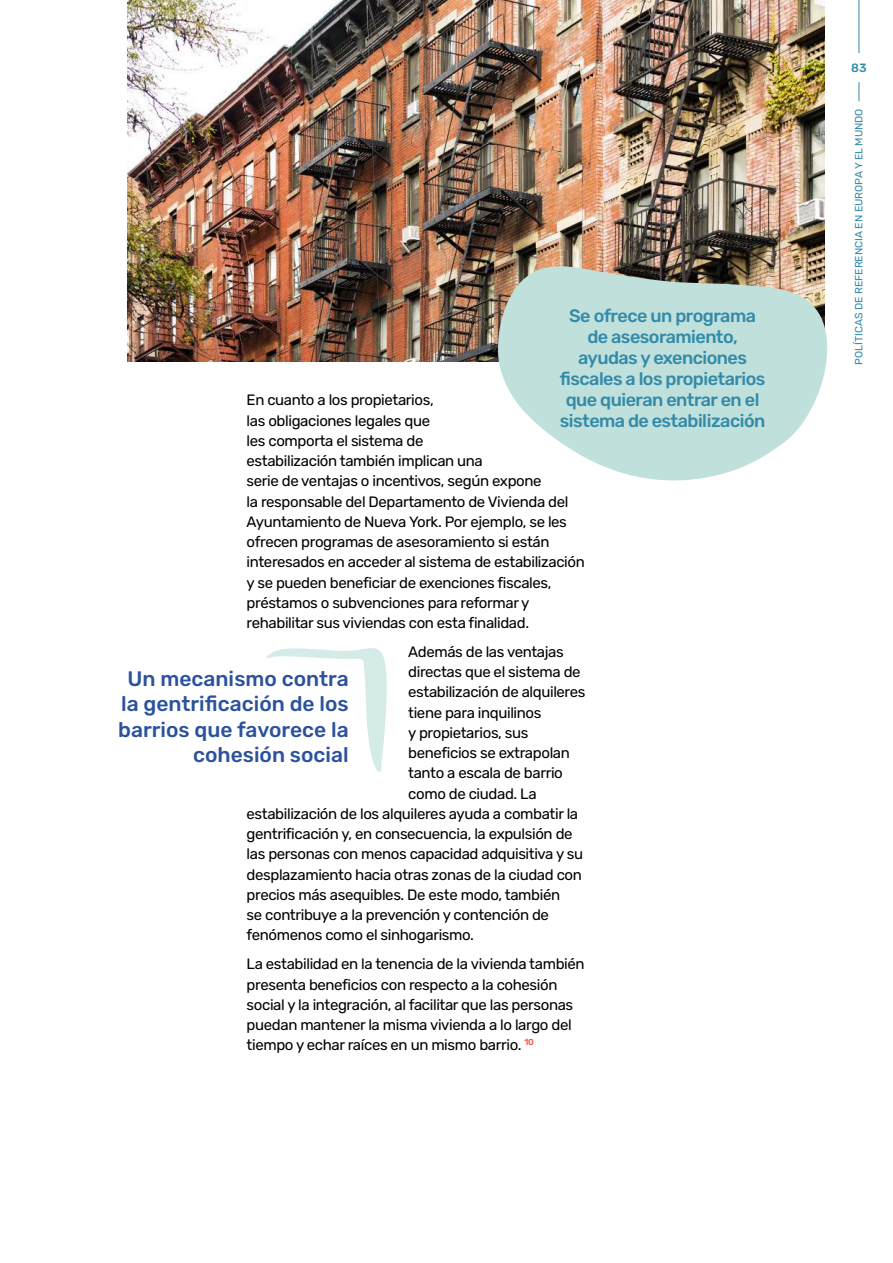
<style>
.page{position:relative;width:893px;height:1263px;background:#fff}
.page>*{position:absolute;margin:0;border:0;box-sizing:border-box;transform-origin:0 0}
.t1{font:500 21px/25.5px "Rubik";color:#2c529d;text-align:right}
.t2{font:500 18px/21px "Rubik";letter-spacing:-.03em;color:#338aa8;text-align:center}
.t3{font:15px/20.2px "Rubik";letter-spacing:-.025em;color:#000}
.t4{font:500 12px "Rubik";color:#338aa8}
.t5{font:10.5px "Rubik";color:#338aa8}
</style>
<div class="page">
<hr style="left:859px;top:0;width:1px;height:53px;background:#338aa8">
<svg style="left:859px;top:82px;width:1px;height:19px"></svg>
<img style="left:128px;top:0;width:697px;height:362px">
<svg style="left:497px;top:265px;width:330px;height:216px;background:#c3dbd5"></svg>
<svg style="left:266px;top:648px;width:121px;height:124px"></svg>
<p class="t2" style="left:560px;top:306px;width:207px">Se ofrece un programa de asesoramiento, ayudas y exenciones fiscales a los propietarios que quieran entrar en el sistema de estabilización</p>
<p class="t3" style="left:247px;top:390px;width:340px">En cuanto a los propietarios,<br>las obligaciones legales que<br>les comporta el sistema de<br>estabilización también implican una<br>serie de ventajas o incentivos, según expone<br>la responsable del Departamento de Vivienda del Ayuntamiento de Nueva York. Por ejemplo, se les ofrecen programas de asesoramiento si están interesados en acceder al sistema de estabilización y se pueden beneficiar de exenciones fiscales, préstamos o subvenciones para reformar y rehabilitar sus viviendas con esta finalidad.</p>
<p class="t3" style="left:408px;top:642px;width:157px">Además de las ventajas</p>
<p class="t3" style="left:408px;top:662px;width:174px">directas que el sistema de</p>
<p class="t3" style="left:408px;top:682px;width:179px">estabilización de alquileres</p>
<p class="t3" style="left:408px;top:703px;width:135px">tiene para inquilinos</p>
<p class="t3" style="left:408px;top:723px;width:122px">y propietarios, sus</p>
<p class="t3" style="left:408px;top:743px;width:163px">beneficios se extrapolan</p>
<p class="t3" style="left:408px;top:763px;width:156px">tanto a escala de barrio</p>
<p class="t3" style="left:408px;top:784px;width:130px">como de ciudad. La</p>
<p class="t3" style="left:247px;top:804px;width:333px">estabilización de los alquileres ayuda a combatir la</p>
<p class="t3" style="left:247px;top:824px;width:327px">gentrificación y, en consecuencia, la expulsión de</p>
<p class="t3" style="left:247px;top:844px;width:338px">las personas con menos capacidad adquisitiva y su</p>
<p class="t3" style="left:247px;top:865px;width:337px">desplazamiento hacia otras zonas de la ciudad con</p>
<p class="t3" style="left:247px;top:885px;width:315px">precios más asequibles. De este modo, también</p>
<p class="t3" style="left:247px;top:905px;width:304px">se contribuye a la prevención y contención de</p>
<p class="t3" style="left:247px;top:925px;width:229px">fenómenos como el sinhogarismo.</p>
<p class="t3" style="left:247px;top:954px;width:339px">La estabilidad en la tenencia de la vivienda también presenta beneficios con respecto a la cohesión social y la integración, al facilitar que las personas puedan mantener la misma vivienda a lo largo del tiempo y echar raíces en un mismo barrio. <sup>10</sup></p>
<h1 class="t1" style="left:118px;top:666px;width:232px">Un mecanismo contra la gentrificación de los barrios que favorece la cohesión social</h1>
<p class="t4" style="left:851px;top:62px;width:17px">83</p>
<p class="t5" style="left:853px;top:365px;width:258px;rotate:-90deg">POLÍTICAS DE REFERENCIA EN EUROPA Y EL MUNDO</p>
</div>
